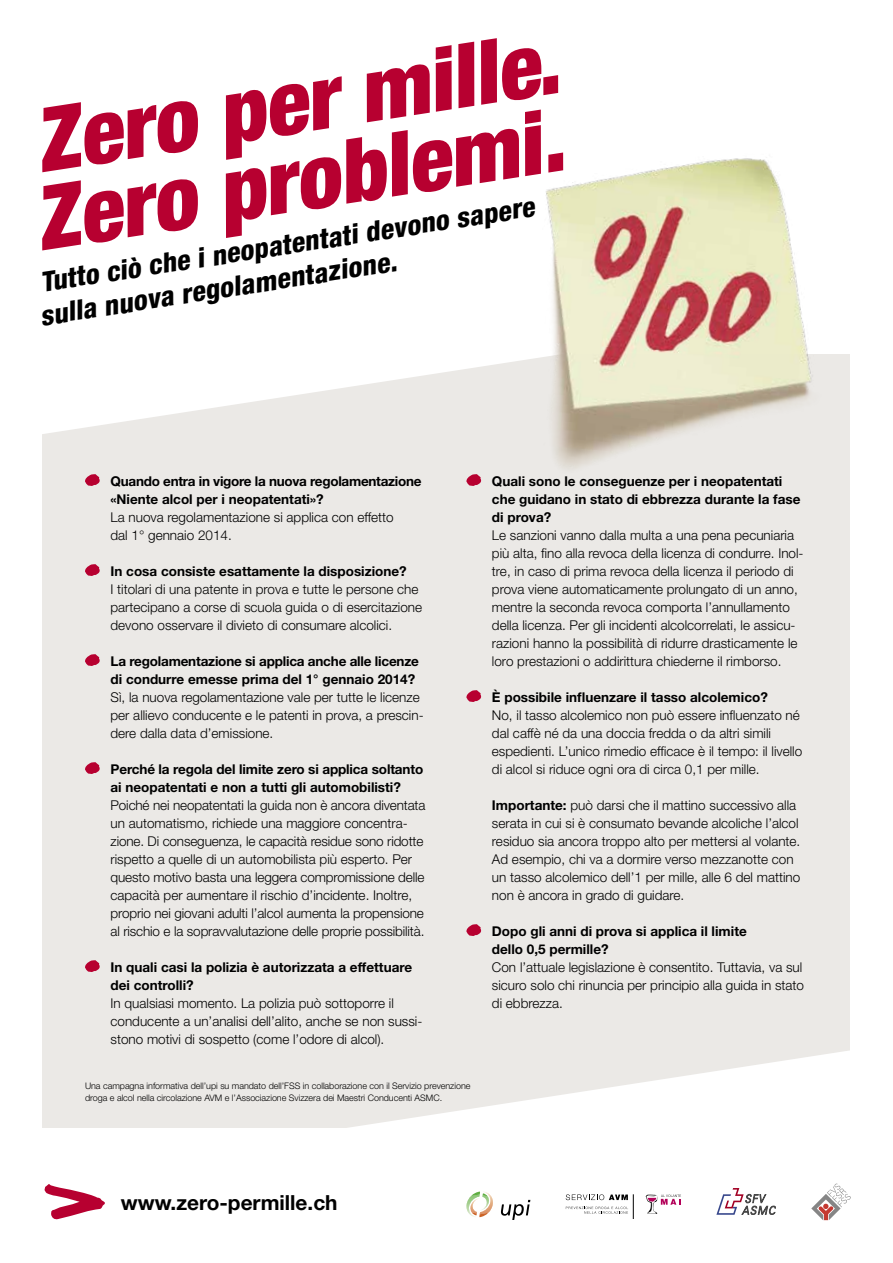
<style>
.page{position:relative;width:893px;height:1263px;background:#fff}
.page>*{position:absolute;margin:0;border:0;box-sizing:border-box;transform-origin:0 0}
.t1{font:italic 900 condensed 88.8px/77.1px "Helvetica Neue LT Std";color:#b70030}
.t2{font:italic 800 condensed 27.6px/32.8px "Helvetica Neue LT Std";color:#000}
.t3{font:700 20.85px "Helvetica Neue LT Std";color:#000}
.t4{font:300 13.5px/18px "Helvetica Neue LT Std";color:#000}
.t5{font:700 13.5px/18px "Helvetica Neue LT Std";color:#000}
.t6{font:700 13.5px/18px "Helvetica Neue LT Std";letter-spacing:-.02em;color:#000}
.t7{font:300 9px/12px "Helvetica Neue LT Std";letter-spacing:-.005em;color:#000}
.s1{font-weight:700}
</style>
<div class="page">
<div style="left:43px;top:354px;width:807px;height:774px;background:#ebe9e6"></div>
<svg style="left:42px;top:354px;width:442px;height:87px;fill:#fff"></svg>
<svg style="left:349px;top:1050px;width:501px;height:171px"></svg>
<img style="left:484px;top:158px;width:328px;height:311px">
<svg style="left:85px;top:474px;width:15px;height:12px"></svg>
<svg style="left:85px;top:564px;width:15px;height:12px"></svg>
<svg style="left:85px;top:654px;width:15px;height:12px"></svg>
<svg style="left:85px;top:762px;width:15px;height:12px"></svg>
<svg style="left:85px;top:960px;width:15px;height:12px"></svg>
<svg style="left:466px;top:474px;width:15px;height:12px"></svg>
<svg style="left:466px;top:690px;width:15px;height:12px"></svg>
<svg style="left:466px;top:924px;width:15px;height:12px"></svg>
<svg style="left:716px;top:1188px;width:60px;height:27px"></svg>
<svg style="left:566px;top:1194px;width:68px;height:24px"></svg>
<svg style="left:646px;top:1194px;width:35px;height:20px"></svg>
<svg style="left:466px;top:1191px;width:28px;height:26px"></svg>
<svg style="left:501px;top:1200px;width:29px;height:20px"></svg>
<svg style="left:811px;top:1183px;width:40px;height:37px"></svg>
<h1 class="t1" style="left:18px;top:107px;width:541px;rotate:-9deg">Zero per mille.<br>Zero problemi.</h1>
<h2 class="t2" style="left:33px;top:268px;width:506px;rotate:-9deg">Tutto ciò che i neopatentati devono sapere sulla nuova regolamentazione.</h2>
<p class="t6" style="left:111px;top:472px;width:313px">Quando entra in vigore la nuova regolamentazione «Niente alcol per i neopatentati»?</p>
<p class="t4" style="left:111px;top:508px;width:285px">La nuova regolamentazione si applica con effetto dal 1° gennaio 2014.</p>
<p class="t5" style="left:111px;top:562px;width:298px">In cosa consiste esattamente la disposizione?</p>
<p class="t4" style="left:111px;top:580px;width:313px">I titolari di una patente in prova e tutte le persone che partecipano a corse di scuola guida o di esercitazione devono osservare il divieto di consumare alcolici.</p>
<p class="t5" style="left:111px;top:652px;width:310px">La regolamentazione si applica anche alle licenze di condurre emesse prima del 1° gennaio 2014?</p>
<p class="t4" style="left:111px;top:688px;width:315px">Sì, la nuova regolamentazione vale per tutte le licenze per allievo conducente e le patenti in prova, a prescin&shy;dere dalla data d’emissione.</p>
<p class="t5" style="left:111px;top:760px;width:314px">Perché la regola del limite zero si applica soltanto ai neopatentati e non a tutti gli automobilisti?</p>
<p class="t4" style="left:111px;top:796px;width:316px">Poiché nei neopatentati la guida non è ancora diventata un automatismo, richiede una maggiore concentra&shy;zione. Di conseguenza, le capacità residue sono ridotte rispetto a quelle di un automobilista più esperto. Per questo motivo basta una leggera compromissione delle capacità per aumentare il rischio d’incidente. Inoltre, proprio nei giovani adulti l’alcol aumenta la propensione al rischio e la sopravvalutazione delle proprie possibilità.</p>
<p class="t5" style="left:111px;top:958px;width:303px">In quali casi la polizia è autorizzata a effettuare dei controlli?</p>
<p class="t4" style="left:111px;top:994px;width:313px">In qualsiasi momento. La polizia può sottoporre il conducente a un’analisi dell’alito, anche se non sussi&shy;stono motivi di sospetto (come l’odore di alcol).</p>
<p class="t7" style="left:85px;top:1079px;width:387px">Una campagna informativa dell’upi su mandato dell’FSS in collaborazione con il Servizio prevenzione droga e alcol nella circolazione AVM e l’Associazione Svizzera dei Maestri Conducenti ASMC.</p>
<p class="t5" style="left:492px;top:472px;width:310px">Quali sono le conseguenze per i neopatentati che guidano in stato di ebbrezza durante la fase di prova?</p>
<p class="t4" style="left:492px;top:526px;width:313px">Le sanzioni vanno dalla multa a una pena pecuniaria più alta, fino alla revoca della licenza di condurre. Inol&shy;tre, in caso di prima revoca della licenza il periodo di prova viene automaticamente prolungato di un anno, mentre la seconda revoca comporta l’annullamento della licenza. Per gli incidenti alcolcorrelati, le assicu&shy;razioni hanno la possibilità di ridurre drasticamente le loro prestazioni o addirittura chiederne il rimborso.</p>
<p class="t5" style="left:492px;top:688px;width:277px">È possibile influenzare il tasso alcolemico?</p>
<p class="t4" style="left:492px;top:706px;width:312px">No, il tasso alcolemico non può essere influenzato né dal caffè né da una doccia fredda o da altri simili espedienti. L’unico rimedio efficace è il tempo: il livello di alcol si riduce ogni ora di circa 0,1 per mille.</p>
<p class="t4" style="left:492px;top:796px;width:310px"><span class="s1">Importante:</span> può darsi che il mattino successivo alla serata in cui si è consumato bevande alcoliche l’alcol residuo sia ancora troppo alto per mettersi al volante.<br>Ad esempio, chi va a dormire verso mezzanotte con un tasso alcolemico dell’1 per mille, alle 6 del mattino non è ancora in grado di guidare.</p>
<p class="t5" style="left:492px;top:922px;width:256px">Dopo gli anni di prova si applica il limite dello 0,5 permille?</p>
<p class="t4" style="left:492px;top:958px;width:314px">Con l’attuale legislazione è consentito. Tuttavia, va sul sicuro solo chi rinuncia per principio alla guida in stato di ebbrezza.</p>
<h3 class="t3" style="left:121px;top:1189px;width:218px">www.zero-permille.ch</h3>
</div>
